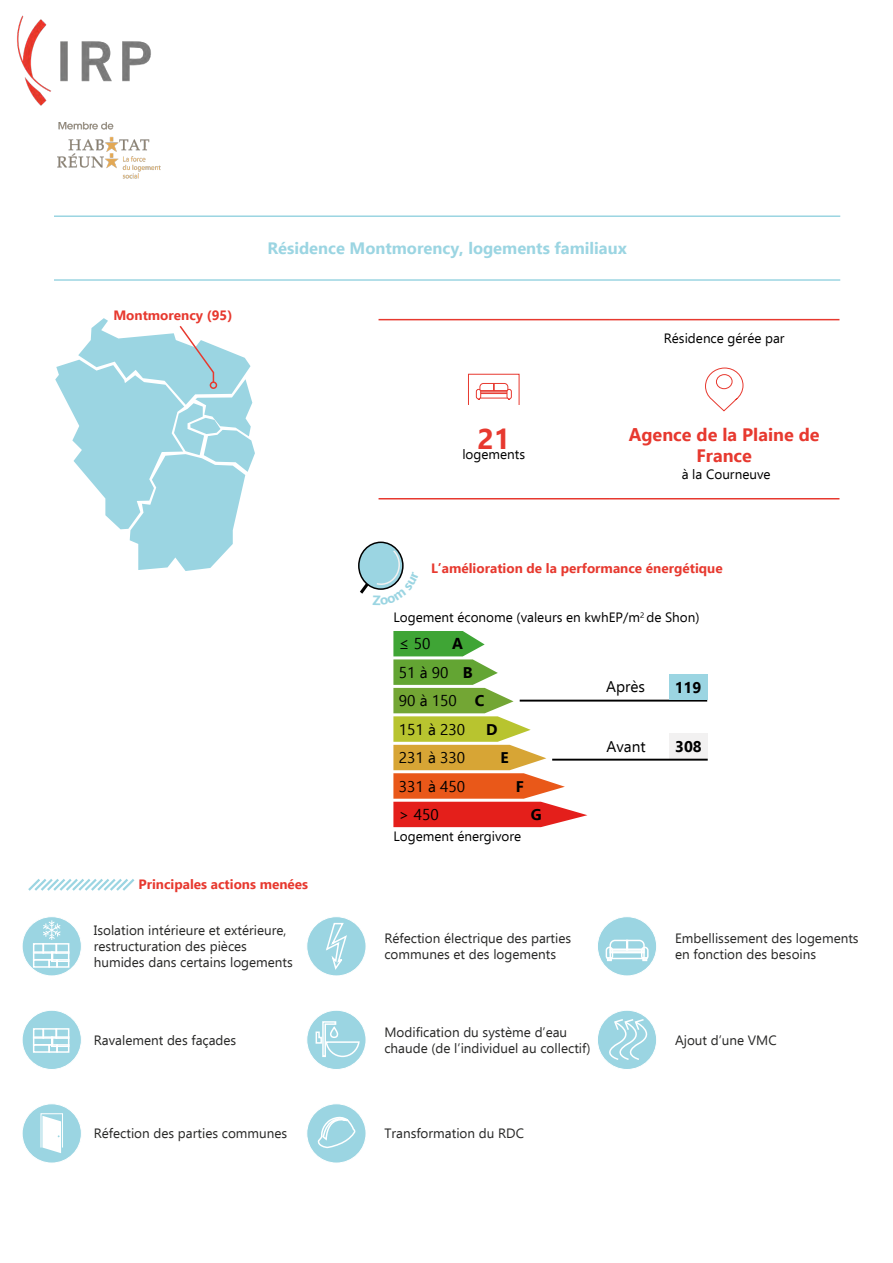
<style>
.page{position:relative;width:893px;height:1263px;background:#fff}
.page>*{position:absolute;margin:0;border:0;box-sizing:border-box;transform-origin:0 0}
.t1{font:700 28.5px "Ebrima";color:#e7392f}
.t2{font:700 18px/21.6px "Ebrima";color:#e7392f;text-align:center}
.t3{font:700 16.5px "Ebrima";color:#9bd5e2}
.t4{font:15.45px "Ebrima";color:#000}
.t5{font:700 15.45px "Ebrima";color:#000}
.t6{font:13.5px/16.2px "Ebrima";color:#282827}
.t7{font:13.5px "Ebrima";color:#000}
.t8{font:700 13.5px "Ebrima";color:#e7392f}
</style>
<div class="page">
<hr style="left:379px;top:319px;width:230px;height:1px;background:#e7392f">
<hr style="left:609px;top:319px;width:230px;height:1px;background:#e7392f">
<hr style="left:379px;top:498px;width:230px;height:1px;background:#e7392f">
<hr style="left:609px;top:498px;width:230px;height:1px;background:#e7392f">
<div style="left:468px;top:374px;width:51px;height:31px;border:1px solid #e7392f"></div>
<svg style="left:479px;top:383px;width:30px;height:8px"></svg>
<div style="left:479px;top:391px;width:29px;height:2px;background:#fff;border:1px solid #e7392f"></div>
<svg style="left:481px;top:393px;width:26px;height:5px"></svg>
<div style="left:476px;top:389px;width:5px;height:10px;border:1px solid #e7392f;border-radius:2px"></div>
<div style="left:507px;top:389px;width:5px;height:10px;border:1px solid #e7392f;border-radius:2px"></div>
<svg style="left:705px;top:367px;width:39px;height:44px"></svg>
<svg style="left:393px;top:631px;width:194px;height:196px"></svg>
<div style="left:669px;top:733px;width:39px;height:26px;background:#f2f1f1"></div>
<hr style="left:520px;top:700px;width:187px;height:1px;background:#000">
<div style="left:669px;top:674px;width:38px;height:26px;background:#9bd5e2"></div>
<svg style="left:359px;top:542px;width:44px;height:47px"></svg>
<div style="left:358px;top:541px;width:46px;height:49px;border:2px solid #000;border-radius:50%"></div>
<hr style="left:552px;top:759px;width:156px;height:2px;background:#000">
<hr style="left:54px;top:215px;width:786px;height:2px;background:#9bd5e2">
<hr style="left:54px;top:279px;width:786px;height:2px;background:#9bd5e2">
<div style="left:22px;top:917px;width:59px;height:59px;background:#9bd5e2;border-radius:50%"></div>
<div style="left:22px;top:916px;width:60px;height:60px;border:1px solid #fff;border-radius:50%"></div>
<div style="left:33px;top:959px;width:17px;height:9px;border:2px solid #fff"></div>
<div style="left:48px;top:959px;width:10px;height:9px;border:2px solid #fff"></div>
<div style="left:56px;top:959px;width:13px;height:9px;border:2px solid #fff"></div>
<div style="left:33px;top:951px;width:20px;height:9px;border:2px solid #fff"></div>
<div style="left:51px;top:951px;width:18px;height:11px;border:2px solid #fff"></div>
<div style="left:33px;top:943px;width:11px;height:11px;border:2px solid #fff"></div>
<div style="left:42px;top:943px;width:15px;height:11px;border:2px solid #fff"></div>
<div style="left:55px;top:943px;width:14px;height:11px;border:2px solid #fff"></div>
<svg style="left:43px;top:920px;width:18px;height:20px"></svg>
<div style="left:307px;top:917px;width:59px;height:59px;background:#9bd5e2;border-radius:50%"></div>
<div style="left:306px;top:916px;width:60px;height:60px;border:1px solid #fff;border-radius:50%"></div>
<svg style="left:326px;top:922px;width:21px;height:48px"></svg>
<div style="left:597px;top:917px;width:60px;height:59px;background:#9bd5e2;border-radius:50%"></div>
<div style="left:597px;top:916px;width:60px;height:60px;border:1px solid #fff;border-radius:50%"></div>
<svg style="left:609px;top:939px;width:36px;height:9px"></svg>
<div style="left:609px;top:948px;width:36px;height:5px;border:2px solid #fff"></div>
<div style="left:609px;top:951px;width:36px;height:8px;border:2px solid #fff"></div>
<div style="left:606px;top:946px;width:7px;height:14px;border:2px solid #fff;border-radius:3px"></div>
<div style="left:641px;top:946px;width:8px;height:14px;border:2px solid #fff;border-radius:3px"></div>
<svg style="left:607px;top:957px;width:5px;height:4px"></svg>
<svg style="left:642px;top:957px;width:5px;height:4px"></svg>
<div style="left:22px;top:1010px;width:59px;height:59px;background:#9bd5e2;border-radius:50%"></div>
<div style="left:22px;top:1010px;width:60px;height:60px;border:1px solid #fff;border-radius:50%"></div>
<div style="left:33px;top:1044px;width:17px;height:9px;border:2px solid #fff"></div>
<div style="left:48px;top:1044px;width:10px;height:9px;border:2px solid #fff"></div>
<div style="left:56px;top:1044px;width:13px;height:9px;border:2px solid #fff"></div>
<div style="left:33px;top:1036px;width:20px;height:9px;border:2px solid #fff"></div>
<div style="left:51px;top:1036px;width:18px;height:11px;border:2px solid #fff"></div>
<div style="left:33px;top:1028px;width:11px;height:11px;border:2px solid #fff"></div>
<div style="left:42px;top:1028px;width:15px;height:11px;border:2px solid #fff"></div>
<div style="left:55px;top:1028px;width:14px;height:11px;border:2px solid #fff"></div>
<div style="left:307px;top:1010px;width:59px;height:59px;background:#9bd5e2;border-radius:50%"></div>
<div style="left:306px;top:1010px;width:60px;height:60px;border:1px solid #fff;border-radius:50%"></div>
<svg style="left:315px;top:1020px;width:46px;height:38px"></svg>
<div style="left:597px;top:1010px;width:60px;height:59px;background:#9bd5e2;border-radius:50%"></div>
<div style="left:597px;top:1010px;width:60px;height:60px;border:1px solid #fff;border-radius:50%"></div>
<svg style="left:599px;top:1018px;width:58px;height:43px"></svg>
<div style="left:22px;top:1104px;width:59px;height:59px;background:#9bd5e2;border-radius:50%"></div>
<div style="left:22px;top:1103px;width:60px;height:60px;border:1px solid #fff;border-radius:50%"></div>
<div style="left:41px;top:1113px;width:22px;height:35px;border:1px solid #fff"></div>
<svg style="left:42px;top:1116px;width:19px;height:37px"></svg>
<div style="left:307px;top:1104px;width:59px;height:59px;background:#9bd5e2;border-radius:50%"></div>
<div style="left:306px;top:1103px;width:60px;height:60px;border:1px solid #fff;border-radius:50%"></div>
<svg style="left:317px;top:1116px;width:38px;height:32px"></svg>
<svg style="left:28px;top:879px;width:107px;height:12px"></svg>
<svg style="left:55px;top:318px;width:200px;height:253px"></svg>
<div style="left:210px;top:381px;width:7px;height:8px;border:2px solid #e7392f;border-radius:50%"></div>
<img style="left:17px;top:15px;width:134px;height:108px">
<img style="left:57px;top:123px;width:104px;height:56px">
<svg style="left:360px;top:549px;width:44px;height:45px"></svg>
<p class="t8" style="left:113px;top:304px;width:121px">Montmorency (95)</p>
<p class="t3" style="left:267px;top:235px;width:361px">Résidence Montmorency, logements familiaux</p>
<p class="t7" style="left:664px;top:329px;width:122px">Résidence gérée par</p>
<p class="t1" style="left:477px;top:416px;width:34px">21</p>
<p class="t7" style="left:462px;top:444px;width:64px">logements</p>
<p class="t2" style="left:629px;top:422px;width:192px">Agence de la Plaine de<br>France</p>
<p class="t7" style="left:682px;top:464px;width:90px">à la Courneuve</p>
<p class="t8" style="left:431px;top:558px;width:293px">L’amélioration de la performance énergétique</p>
<p class="t7" style="left:393px;top:608px;width:308px">Logement économe (valeurs en kwhEP/m<sup>2</sup> de Shon)</p>
<p class="t5" style="left:452px;top:632px;width:12px">A</p>
<p class="t5" style="left:463px;top:660px;width:11px">B</p>
<p class="t5" style="left:475px;top:689px;width:11px">C</p>
<p class="t5" style="left:486px;top:717px;width:13px">D</p>
<p class="t5" style="left:501px;top:745px;width:10px">E</p>
<p class="t5" style="left:516px;top:774px;width:10px">F</p>
<p class="t5" style="left:531px;top:802px;width:12px">G</p>
<p class="t4" style="left:399px;top:632px;width:33px">≤ 50</p>
<p class="t4" style="left:399px;top:661px;width:51px">51 à 90</p>
<p class="t4" style="left:399px;top:689px;width:59px">90 à 150</p>
<p class="t4" style="left:399px;top:718px;width:68px">151 à 230</p>
<p class="t4" style="left:399px;top:746px;width:68px">231 à 330</p>
<p class="t4" style="left:399px;top:775px;width:68px">331 à 450</p>
<p class="t4" style="left:399px;top:803px;width:41px">&gt; 450</p>
<p class="t4" style="left:606px;top:675px;width:41px">Après</p>
<p class="t5" style="left:675px;top:675px;width:28px">119</p>
<p class="t5" style="left:675px;top:734px;width:28px">308</p>
<p class="t4" style="left:607px;top:735px;width:41px">Avant</p>
<p class="t7" style="left:393px;top:827px;width:129px">Logement énergivore</p>
<p class="t8" style="left:138px;top:873px;width:171px">Principales actions menées</p>
<p class="t6" style="left:94px;top:922px;width:201px">Isolation intérieure et extérieure, restructuration des pièces humides dans certains logements</p>
<p class="t6" style="left:384px;top:930px;width:188px">Réfection électrique des parties communes et des logements</p>
<p class="t6" style="left:675px;top:930px;width:185px">Embellissement des logements en fonction des besoins</p>
<p class="t6" style="left:94px;top:1031px;width:144px">Ravalement des façades</p>
<p class="t6" style="left:384px;top:1023px;width:208px">Modification du système d’eau chaude (de l’individuel au collectif)</p>
<p class="t6" style="left:675px;top:1031px;width:103px">Ajout d’une VMC</p>
<p class="t6" style="left:94px;top:1125px;width:195px">Réfection des parties communes</p>
<p class="t6" style="left:384px;top:1125px;width:141px">Transformation du RDC</p>
</div>
